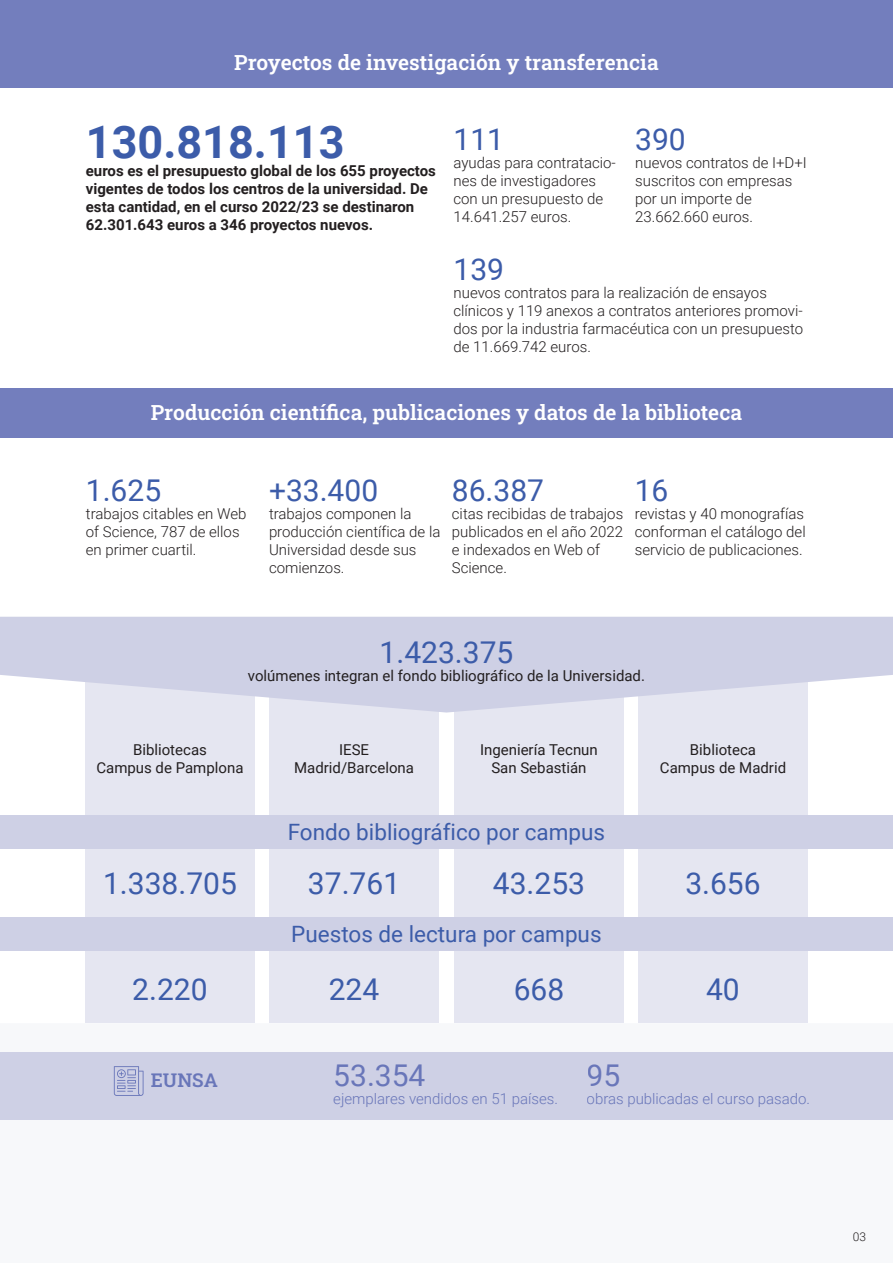
<style>
.page{position:relative;width:893px;height:1263px;background:#fff}
.page>*{position:absolute;margin:0;border:0;box-sizing:border-box;transform-origin:0 0}
.t1{font:700 45px "Roboto";color:#3c5ca9}
.t2{font:30px "Roboto";color:#3c5ca9}
.t3{font:30px "Roboto";color:#6976b9}
.t4{font:22.5px "Roboto";color:#3c5ca9}
.t5{font:600 21px "Roboto Slab";color:#fff}
.t6{font:600 19.05px "Roboto Slab";color:#6976b9}
.t7{font:300 15px/18px "Roboto";color:#231f20}
.t8{font:700 15px/18px "Roboto";color:#231f20}
.t9{font:15px/18px "Roboto";color:#231f20;text-align:center}
.t10{font:300 15px "Roboto";color:#6976b9}
.t11{font:300 12px "Roboto";color:#231f20}
</style>
<div class="page">
<div style="left:0;top:1052px;width:893px;height:68px;background:#ced0e5"></div>
<div style="left:0;top:0;width:893px;height:87px;background:#737ebd"></div>
<svg style="left:114px;top:1066px;width:30px;height:30px"></svg>
<div style="left:0;top:388px;width:893px;height:50px;background:#737ebd"></div>
<div style="left:85px;top:617px;width:170px;height:405px;background:#e5e6f1"></div>
<div style="left:269px;top:617px;width:170px;height:405px;background:#e5e6f1"></div>
<div style="left:454px;top:617px;width:169px;height:405px;background:#e5e6f1"></div>
<div style="left:638px;top:617px;width:170px;height:405px;background:#e5e6f1"></div>
<svg style="left:0;top:617px;width:893px;height:95px;fill:#ced0e5"></svg>
<div style="left:0;top:815px;width:893px;height:34px;background:#ced0e5"></div>
<div style="left:0;top:917px;width:893px;height:34px;background:#ced0e5"></div>
<h3 class="t5" style="left:234px;top:48px;width:426px">Proyectos de investigación y transferencia</h3>
<h1 class="t1" style="left:86px;top:110px;width:260px">130.818.113</h1>
<p class="t8" style="left:86px;top:161px;width:352px">euros es el presupuesto global de los 655 proyectos vigentes de todos los centros de la universidad. De esta cantidad, en el curso 2022/23 se destinaron 62.301.643 euros a 346 proyectos nuevos.</p>
<h2 class="t2" style="left:635px;top:118px;width:52px">390</h2>
<p class="t7" style="left:635px;top:153px;width:173px">nuevos contratos de I+D+I suscritos con empresas por un importe de<br>23.662.660 euros.</p>
<h2 class="t2" style="left:453px;top:118px;width:52px">111</h2>
<p class="t7" style="left:453px;top:153px;width:164px">ayudas para contratacio&shy;nes de investigadores con un presupuesto de<br>14.641.257 euros.</p>
<h2 class="t2" style="left:453px;top:248px;width:52px">139</h2>
<p class="t7" style="left:453px;top:283px;width:351px">nuevos contratos para la realización de ensayos clínicos y 119 anexos a contratos anteriores promovi&shy;dos por la industria farmacéutica con un presupuesto de 11.669.742 euros.</p>
<h3 class="t5" style="left:151px;top:398px;width:593px">Producción científica, publicaciones y datos de la biblioteca</h3>
<h2 class="t2" style="left:86px;top:469px;width:77px">1.625</h2>
<p class="t7" style="left:86px;top:504px;width:162px">trabajos citables en Web of Science, 787 de ellos en primer cuartil.</p>
<h2 class="t2" style="left:269px;top:469px;width:111px">+33.400</h2>
<p class="t7" style="left:269px;top:504px;width:173px">trabajos componen la producción científica de la<br>Universidad desde sus comienzos.</p>
<h2 class="t2" style="left:452px;top:469px;width:94px">86.387</h2>
<p class="t7" style="left:452px;top:504px;width:173px">citas recibidas de trabajos publicados en el año 2022 e indexados en Web of<br>Science.</p>
<h2 class="t2" style="left:635px;top:469px;width:35px">16</h2>
<p class="t7" style="left:635px;top:504px;width:172px;text-align:justify">revistas y 40 monografías conforman el catálogo del servicio de publicaciones.</p>
<h2 class="t2" style="left:380px;top:631px;width:135px">1.423.375</h2>
<p class="t9" style="left:248px;top:666px;width:399px">volúmenes integran el fondo bibliográfico de la Universidad.</p>
<p class="t9" style="left:96px;top:740px;width:149px">Bibliotecas<br>Campus de Pamplona</p>
<p class="t9" style="left:480px;top:740px;width:119px">Ingeniería Tecnun<br>San Sebastián</p>
<p class="t9" style="left:294px;top:740px;width:121px">IESE<br>Madrid/Barcelona</p>
<p class="t9" style="left:660px;top:740px;width:128px">Biblioteca<br>Campus de Madrid</p>
<h3 class="t4" style="left:288px;top:816px;width:319px">Fondo bibliográfico por campus</h3>
<h2 class="t2" style="left:103px;top:862px;width:135px">1.338.705</h2>
<h2 class="t2" style="left:308px;top:862px;width:94px">37.761</h2>
<h2 class="t2" style="left:493px;top:862px;width:94px">43.253</h2>
<h2 class="t2" style="left:685px;top:862px;width:77px">3.656</h2>
<h3 class="t4" style="left:291px;top:919px;width:312px">Puestos de lectura por campus</h3>
<h2 class="t2" style="left:132px;top:969px;width:77px">2.220</h2>
<h2 class="t2" style="left:329px;top:969px;width:52px">224</h2>
<h2 class="t2" style="left:514px;top:969px;width:52px">668</h2>
<h2 class="t2" style="left:706px;top:969px;width:35px">40</h2>
<p class="t6" style="left:151px;top:1067px;width:69px">EUNSA</p>
<h2 class="t3" style="left:333px;top:1054px;width:94px">53.354</h2>
<p class="t10" style="left:333px;top:1088px;width:226px">ejemplares vendidos en 51 países.</p>
<h2 class="t3" style="left:587px;top:1054px;width:35px">95</h2>
<p class="t10" style="left:587px;top:1088px;width:225px">obras publicadas el curso pasado.</p>
<p class="t11" style="left:853px;top:1228px;width:15px">03</p>
</div>
